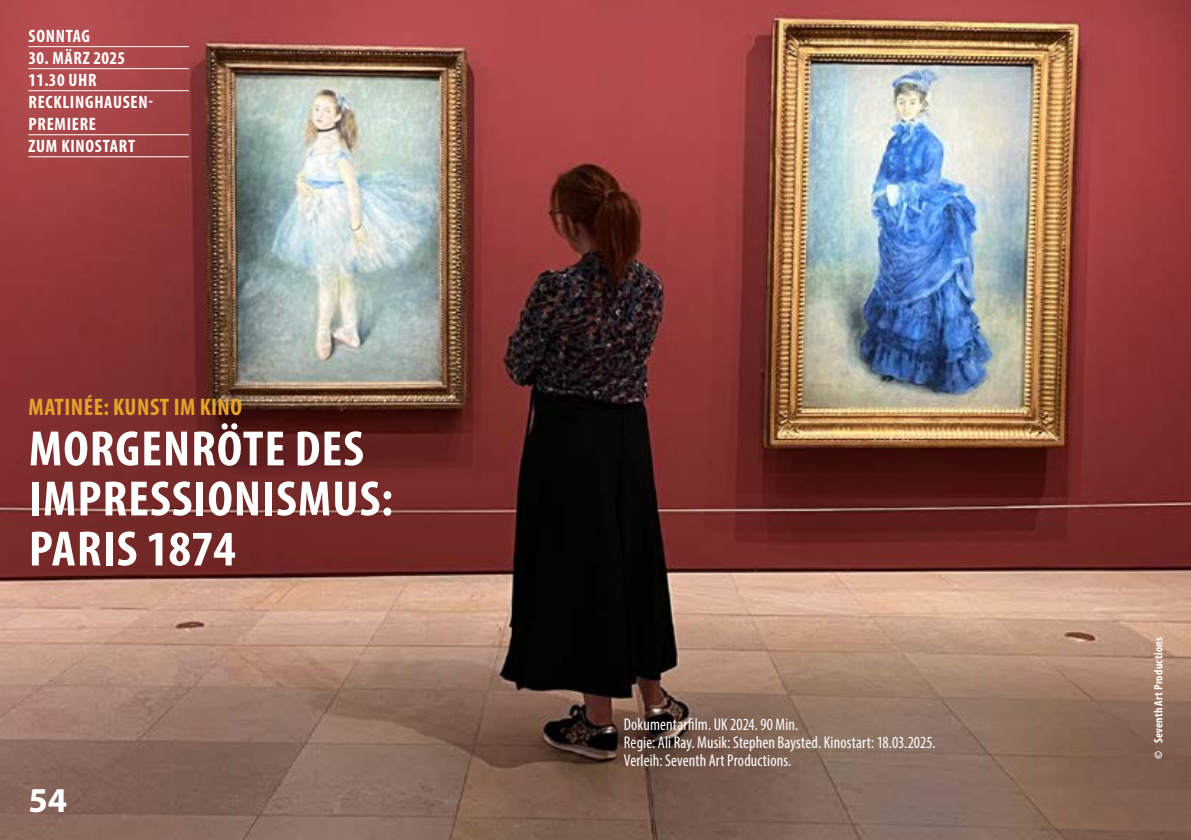
<style>
.page{position:relative;width:1191px;height:840px;background:#fff}
.page>*{position:absolute;margin:0;border:0;box-sizing:border-box;transform-origin:0 0}
.t1{font:700 condensed 50px/50px "Myriad Pro";letter-spacing:.02em;color:#fff;scale:1.05 1}
.t2{font:700 35px "Myriad Pro";color:#fff}
.t3{font:700 condensed 24px "Myriad Pro";letter-spacing:.02em;color:#e6a32a}
.t4{font:700 condensed 18px/22px "Myriad Pro";letter-spacing:.04em;color:#fff}
.t5{font:condensed 17px/18px "Myriad Pro";letter-spacing:.01em;color:#fff;scale:.95 1}
.t6{font:700 condensed 12px "Myriad Pro";letter-spacing:.025em;color:#fff}
</style>
<div class="page">
<img style="left:0;top:0;width:1191px;height:839px">
<hr style="left:28px;top:46px;width:161px;height:1px;background:#fff">
<hr style="left:28px;top:68px;width:161px;height:1px;background:#fff">
<hr style="left:28px;top:90px;width:161px;height:1px;background:#fff">
<hr style="left:28px;top:134px;width:161px;height:1px;background:#fff">
<hr style="left:28px;top:156px;width:161px;height:1px;background:#fff">
<p class="t4" style="left:29px;top:24px;width:63px">SONNTAG</p>
<p class="t4" style="left:28px;top:46px;width:126px">30. MÄRZ 2025<br>11.30 UHR<br>RECKLINGHAUSEN-<br>PREMIERE<br>ZUM KINOSTART</p>
<h3 class="t3" style="left:29px;top:392px;width:215px">MATINÉE: KUNST IM KINO</h3>
<h1 class="t1" style="left:29px;top:422px;width:348px">MORGENRÖTE DES<br>IMPRESSIONISMUS:<br>PARIS 1874</h1>
<h2 class="t2" style="left:28px;top:776px;width:40px">54</h2>
<p class="t5" style="left:624px;top:715px;width:330px">Dokumentarfilm. UK 2024. 90 Min.<br>Regie: Ali Ray. Musik: Stephen Baysted. Kinostart: 18.03.2025.<br>Verleih: Seventh Art Productions.</p>
<p class="t6" style="left:1151px;top:758px;width:123px;rotate:-90deg">© Seventh Art Productions</p>
</div>
